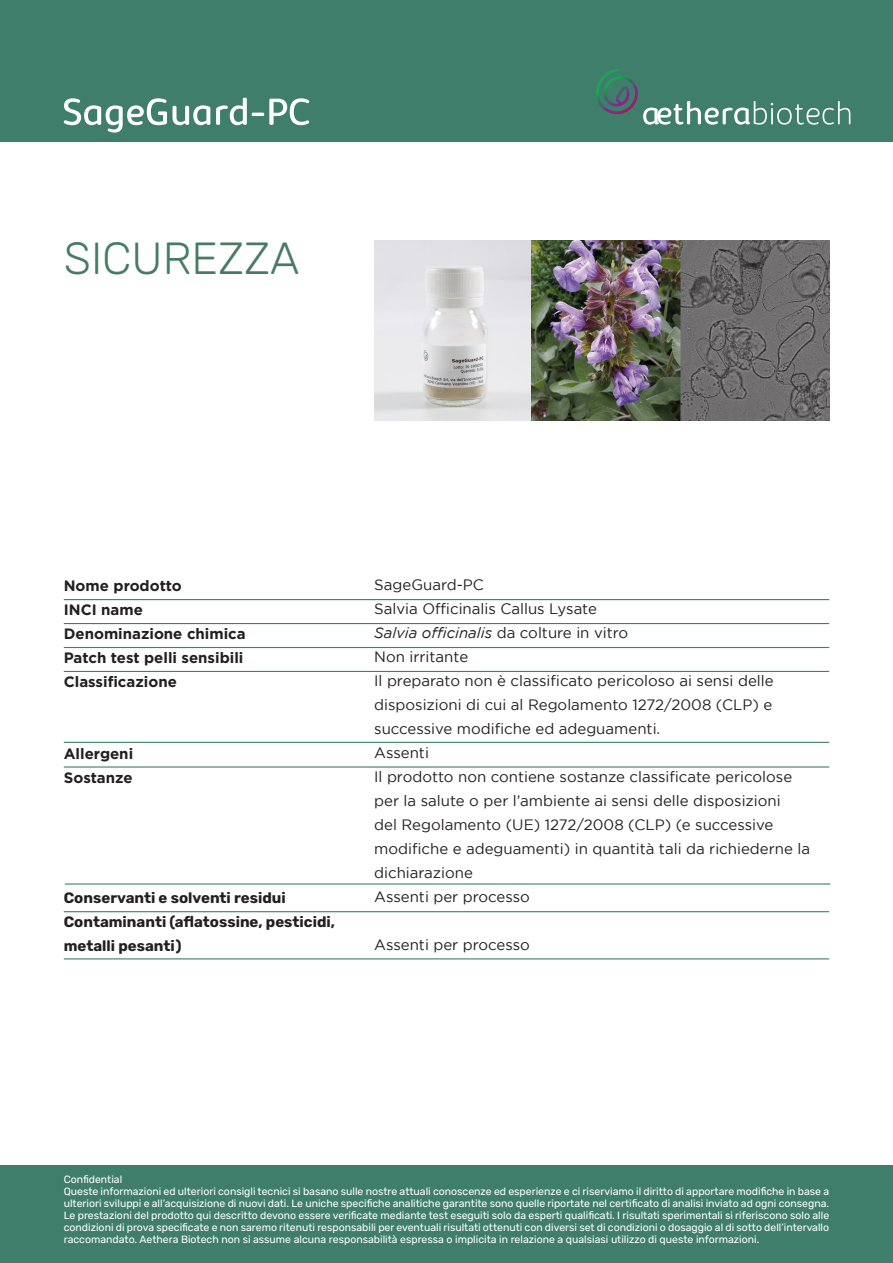
<style>
.page{position:relative;width:893px;height:1263px;background:#fff}
.page>*{position:absolute;margin:0;border:0;box-sizing:border-box;transform-origin:0 0}
.t1{font:300 45px "Rubik";color:#487b67}
.t2{font:15px/24px "Gotham";color:#231f20;text-align:justify}
.t3{font:700 15px "Gotham";color:#231f20}
.t4{font:700 15px/24px "Rubik";color:#231f20}
.t5{font:italic 15px "Gotham";color:#231f20}
.t6{font:10.5px/12px "Rubik";color:#fff;text-align:justify}
.s1{font-style:normal}
</style>
<div class="page">
<div style="left:0;top:1165px;width:893px;height:98px;background:#407e6c"></div>
<hr style="left:64px;top:599px;width:765px;height:1px;background:#407e6c">
<hr style="left:64px;top:623px;width:765px;height:1px;background:#407e6c">
<hr style="left:65px;top:883px;width:765px;height:1px;background:#407e6c">
<hr style="left:64px;top:911px;width:765px;height:1px;background:#407e6c">
<hr style="left:64px;top:958px;width:765px;height:1px;background:#407e6c">
<hr style="left:64px;top:647px;width:765px;height:1px;background:#407e6c">
<img style="left:374px;top:241px;width:455px;height:180px">
<hr style="left:64px;top:671px;width:765px;height:1px;background:#407e6c">
<hr style="left:64px;top:742px;width:765px;height:1px;background:#407e6c">
<hr style="left:64px;top:766px;width:765px;height:1px;background:#407e6c">
<div style="left:0;top:0;width:893px;height:141px;background:#407e6c"></div>
<img style="left:596px;top:69px;width:42px;height:45px">
<svg style="left:643px;top:101px;width:207px;height:24px"></svg>
<svg style="left:63px;top:98px;width:247px;height:35px"></svg>
<p class="t1" style="left:64px;top:233px;width:237px">SICUREZZA</p>
<p class="t3" style="left:64px;top:577px;width:120px">Nome prodotto</p>
<p class="t3" style="left:64px;top:601px;width:81px">INCI name</p>
<p class="t3" style="left:64px;top:625px;width:183px">Denominazione chimica</p>
<p class="t3" style="left:64px;top:649px;width:181px">Patch test pelli sensibili</p>
<p class="t3" style="left:64px;top:673px;width:115px">Classificazione</p>
<p class="t3" style="left:64px;top:745px;width:71px">Allergeni</p>
<p class="t3" style="left:64px;top:769px;width:70px">Sostanze</p>
<p class="t4" style="left:64px;top:886px;width:223px">Conservanti e solventi residui</p>
<p class="t4" style="left:64px;top:910px;width:273px">Contaminanti (aflatossine, pesticidi, metalli pesanti)</p>
<p class="t2" style="left:374px;top:573px;width:111px">SageGuard-PC</p>
<p class="t2" style="left:374px;top:597px;width:224px">Salvia Officinalis Callus Lysate</p>
<p class="t5" style="left:374px;top:625px;width:256px">Salvia officinalis <span class="s1">da colture in vitro</span></p>
<p class="t2" style="left:374px;top:645px;width:96px">Non irritante</p>
<p class="t2" style="left:374px;top:669px;width:401px">Il preparato non è classificato pericoloso ai sensi delle disposizioni di cui al Regolamento 1272/2008 (CLP) e successive modifiche ed adeguamenti.</p>
<p class="t2" style="left:374px;top:741px;width:56px">Assenti</p>
<p class="t2" style="left:374px;top:765px;width:437px;text-align:left">Il prodotto non contiene sostanze classificate pericolose per la salute o per l’ambiente ai sensi delle disposizioni<br>del Regolamento (UE) 1272/2008 (CLP) (e successive modifiche e adeguamenti) in quantità tali da richiederne la dichiarazione</p>
<p class="t2" style="left:374px;top:885px;width:157px">Assenti per processo</p>
<p class="t2" style="left:374px;top:933px;width:157px">Assenti per processo</p>
<p class="t6" style="left:64px;top:1173px;width:60px">Confidential</p>
<p class="t6" style="left:64px;top:1185px;width:767px">Queste informazioni ed ulteriori consigli tecnici si basano sulle nostre attuali conoscenze ed esperienze e ci riserviamo il diritto di apportare modifiche in base a ulteriori sviluppi e all’acquisizione di nuovi dati. Le uniche specifiche analitiche garantite sono quelle riportate nel certificato di analisi inviato ad ogni consegna.<br>Le prestazioni del prodotto qui descritto devono essere verificate mediante test eseguiti solo da esperti qualificati. I risultati sperimentali si riferiscono solo alle condizioni di prova specificate e non saremo ritenuti responsabili per eventuali risultati ottenuti con diversi set di condizioni o dosaggio al di sotto dell’intervallo raccomandato. Aethera Biotech non si assume alcuna responsabilità espressa o implicita in relazione a qualsiasi utilizzo di queste informazioni.</p>
</div>
